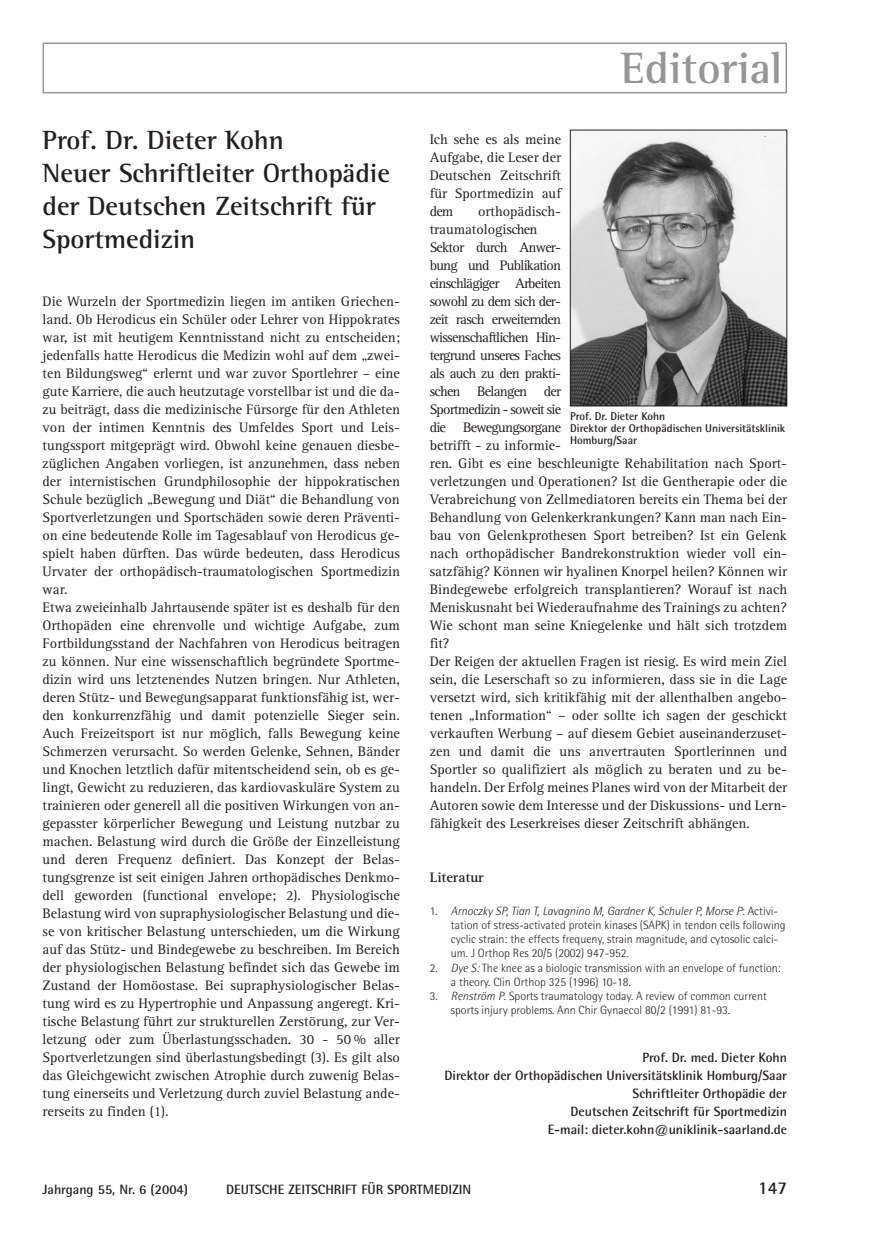
<style>
.page{position:relative;width:872px;height:1233px;background:#fff}
.page>*{position:absolute;margin:0;border:0;box-sizing:border-box;transform-origin:0 0}
.t1{font:700 45px "Rotis Semi Serif";color:#949698}
.t2{font:700 27px/33px "Rotis Semi Serif";color:#231f20}
.t3{font:700 18px "Rotis Semi Sans";color:#231f20}
.t4{font:14.25px/18px "Rotis Serif";color:#231f20}
.t5{font:700 14.25px "Rotis Serif";color:#231f20}
.t6{font:700 13.5px/18px "Rotis Semi Sans";color:#231f20;text-align:right}
.t7{font:300 12px/14.2px "Rotis Semi Sans";color:#231f20}
.t8{font:700 11.25px/12px "Rotis Semi Sans";color:#231f20}
.s1{font-style:italic}
.s2{font-family:"Rotis Serif";font-weight:400;font-size:14.25px}
</style>
<div class="page">
<div style="left:43px;top:43px;width:744px;height:50px;border:2px solid #949698"></div>
<img style="left:572px;top:132px;width:213px;height:272px">
<div style="left:570px;top:130px;width:217px;height:276px;border:1px solid #231f20"></div>
<h2 class="t2" style="left:43px;top:125px;width:349px">Prof. Dr. Dieter Kohn<br>Neuer Schriftleiter Orthopädie der Deutschen Zeitschrift für<br>Sportmedizin</h2>
<p class="t4" style="left:43px;top:294px;width:359px">Die Wurzeln der Sportmedizin liegen im antiken Griechen&shy;land. Ob Herodicus ein Schüler oder Lehrer von Hippokrates war, ist mit heutigem Kenntnisstand nicht zu entscheiden; jedenfalls hatte Herodicus die Medizin wohl auf dem „zwei&shy;ten Bildungsweg“ erlernt und war zuvor Sportlehrer – eine gute Karriere, die auch heutzutage vorstellbar ist und die da&shy;zu beiträgt, dass die medizinische Fürsorge für den Athleten von der intimen Kenntnis des Umfeldes Sport und Leis&shy;tungssport mitgeprägt wird. Obwohl keine genauen diesbe&shy;züglichen Angaben vorliegen, ist anzunehmen, dass neben der internistischen Grundphilosophie der hippokratischen Schule bezüglich „Bewegung und Diät“ die Behandlung von Sportverletzungen und Sportschäden sowie deren Präventi&shy;on eine bedeutende Rolle im Tagesablauf von Herodicus ge&shy;spielt haben dürften. Das würde bedeuten, dass Herodicus Urvater der orthopädisch-traumatologischen Sportmedizin war.<br>Etwa zweieinhalb Jahrtausende später ist es deshalb für den Orthopäden eine ehrenvolle und wichtige Aufgabe, zum Fortbildungsstand der Nachfahren von Herodicus beitragen zu können. Nur eine wissenschaftlich begründete Sportme&shy;dizin wird uns letztenendes Nutzen bringen. Nur Athleten, deren Stütz- und Bewegungsapparat funktionsfähig ist, wer&shy;den konkurrenzfähig und damit potenzielle Sieger sein.<br>Auch Freizeitsport ist nur möglich, falls Bewegung keine Schmerzen verursacht. So werden Gelenke, Sehnen, Bänder und Knochen letztlich dafür mitentscheidend sein, ob es ge&shy;lingt, Gewicht zu reduzieren, das kardiovaskuläre System zu trainieren oder generell all die positiven Wirkungen von an&shy;gepasster körperlicher Bewegung und Leistung nutzbar zu machen. Belastung wird durch die Größe der Einzelleistung und deren Frequenz definiert. Das Konzept der Belas&shy;tungsgrenze ist seit einigen Jahren orthopädisches Denkmo&shy;dell geworden (functional envelope; 2). Physiologische Belastung wird von supraphysiologischer Belastung und die&shy;se von kritischer Belastung unterschieden, um die Wirkung auf das Stütz- und Bindegewebe zu beschreiben. Im Bereich der physiologischen Belastung befindet sich das Gewebe im Zustand der Homöostase. Bei supraphysiologischer Belas&shy;tung wird es zu Hypertrophie und Anpassung angeregt. Kri&shy;tische Belastung führt zur strukturellen Zerstörung, zur Ver&shy;letzung oder zum Überlastungsschaden. 30 - 50 % aller Sportverletzungen sind überlastungsbedingt (3). Es gilt also das Gleichgewicht zwischen Atrophie durch zuwenig Belas&shy;tung einerseits und Verletzung durch zuviel Belastung ande&shy;rerseits zu finden (1).</p>
<h1 class="t1" style="left:620px;top:52px;width:163px">Editorial</h1>
<p class="t4" style="left:429px;top:132px;width:133px;text-align:justify">Ich sehe es als meine Aufgabe, die Leser der Deutschen Zeitschrift für Sportmedizin auf dem</p>
<p class="t4" style="left:429px;top:204px;width:359px;text-indent:48px">orthopädisch-<br>traumatologischen<br>Sektor durch Anwer-<br>bung und Publikation<br>einschlägiger Arbeiten<br>sowohl zu dem sich der-<br>zeit rasch erweiternden<br>wissenschaftlichen Hin-<br>tergrund unseres Faches<br>als auch zu den prakti-<br>schen Belangen der<br>Sportmedizin - soweit sie<br>die Bewegungsorgane<br>betrifft - zu informie-<br>ren. Gibt es eine beschleunigte Rehabilitation nach Sport&shy;verletzungen und Operationen? Ist die Gentherapie oder die Verabreichung von Zellmediatoren bereits ein Thema bei der Behandlung von Gelenkerkrankungen? Kann man nach Ein&shy;bau von Gelenkprothesen Sport betreiben? Ist ein Gelenk nach orthopädischer Bandrekonstruktion wieder voll ein&shy;satzfähig? Können wir hyalinen Knorpel heilen? Können wir Bindegewebe erfolgreich transplantieren? Worauf ist nach Meniskusnaht bei Wiederaufnahme des Trainings zu achten?<br>Wie schont man seine Kniegelenke und hält sich trotzdem fit?<br>Der Reigen der aktuellen Fragen ist riesig. Es wird mein Ziel sein, die Leserschaft so zu informieren, dass sie in die Lage versetzt wird, sich kritikfähig mit der allenthalben angebo&shy;tenen „Information“ – oder sollte ich sagen der geschickt verkauften Werbung – auf diesem Gebiet auseinanderzuset&shy;zen und damit die uns anvertrauten Sportlerinnen und Sportler so qualifiziert als möglich zu beraten und zu be&shy;handeln. Der Erfolg meines Planes wird von der Mitarbeit der Autoren sowie dem Interesse und der Diskussions- und Lern&shy;fähigkeit des Leserkreises dieser Zeitschrift abhängen.</p>
<p class="t8" style="left:570px;top:412px;width:217px">Prof. Dr. Dieter Kohn<br>Direktor der Orthopädischen Universitätsklinik<br>Homburg/Saar</p>
<p class="t5" style="left:429px;top:873px;width:56px">Literatur</p>
<p class="t7" style="left:451px;top:905px;width:336px;text-indent:-21px">1. <span class="s1">Arnoczky SP, Tian T, Lavagnino M, Gardner K, Schuler P, Morse P</span>: Activi&shy;tation of stress-activated protein kinases (SAPK) in tendon cells following cyclic strain: the effects frequeny, strain magnitude, and cytosolic calci&shy;um. J Orthop Res 20/5 (2002) 947-952.</p>
<p class="t7" style="left:451px;top:962px;width:331px;text-indent:-21px">2. <span class="s1">Dye S:</span> The knee as a biologic transmission with an envelope of function: a theory. Clin Orthop 325 (1996) 10-18.</p>
<p class="t7" style="left:451px;top:990px;width:317px;text-indent:-21px">3. <span class="s1">Renström P</span>. Sports traumatology today. A review of common current sports injury problems. Ann Chir Gynaecol 80/2 (1991) 81-93.</p>
<p class="t6" style="left:444px;top:1050px;width:344px">Prof. Dr. med. Dieter Kohn<br>Direktor der Orthopädischen Universitätsklinik Homburg/Saar Schriftleiter Orthopädie der<br>Deutschen Zeitschrift für Sportmedizin<br>E-mail: dieter.kohn<span class="s2">@</span>uniklinik-saarland.de</p>
<p class="t6" style="left:43px;top:1182px;width:147px">Jahrgang 55, Nr. 6 (2004)</p>
<p class="t6" style="left:226px;top:1182px;width:247px">DEUTSCHE ZEITSCHRIFT FÜR SPORTMEDIZIN</p>
<p class="t3" style="left:758px;top:1182px;width:30px">147</p>
</div>
